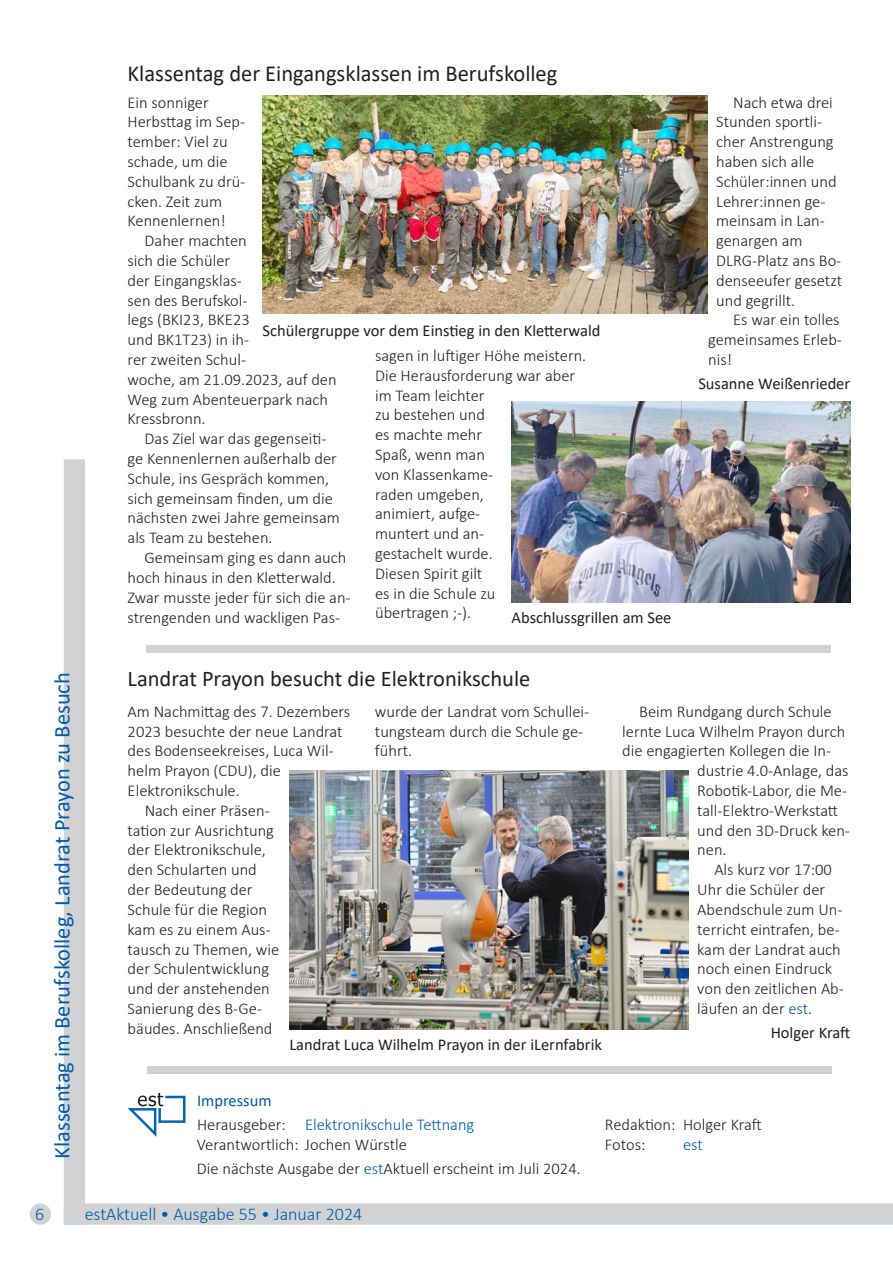
<style>
.page{position:relative;width:893px;height:1263px;background:#fff}
.page>*{position:absolute;margin:0;border:0;box-sizing:border-box;transform-origin:0 0}
.t1{font:22.95px "Calibri";color:#231f20}
.t2{font:22.5px "Calibri";color:#015aaa}
.t3{font:22.5px "Calibri";color:#231f20}
.t4{font:300 18px "Calibri";color:#015aaa}
.t5{font:300 16.5px/19.8px "Calibri";color:#231f20}
.t6{font:16.5px "Calibri";color:#231f20}
.t7{font:300 16.5px/24px "Calibri";color:#015aaa}
.s1{color:#015aaa}
.s2{font-weight:400}
.s3{color:#231f20}
</style>
<div class="page">
<div style="left:64px;top:459px;width:21px;height:766px;background:#d1d2d4"></div>
<svg style="left:64px;top:1203px;width:829px;height:22px;background:#d2d3d5"></svg>
<div style="left:31px;top:1204px;width:19px;height:20px;background:#d1d2d4;border-radius:50%"></div>
<div style="left:30px;top:1203px;width:21px;height:22px;border:2px solid #d1d2d4;border-radius:50%"></div>
<div style="left:147px;top:1066px;width:684px;height:8px;background:#d1d2d4"></div>
<svg style="left:128px;top:1093px;width:57px;height:44px"></svg>
<div style="left:147px;top:645px;width:684px;height:8px;background:#d1d2d4"></div>
<img style="left:262px;top:95px;width:446px;height:219px">
<img style="left:512px;top:402px;width:338px;height:200px">
<img style="left:289px;top:771px;width:400px;height:258px">
<h1 class="t1" style="left:128px;top:57px;width:431px">Klassentag der Eingangsklassen im Berufskolleg</h1>
<p class="t5" style="left:128px;top:92px;width:119px">Ein sonniger<br>Herbsttag im Sep&shy;tember: Viel zu schade, um die<br>Schulbank zu drü&shy;cken. Zeit zum<br>Kennenlernen!</p>
<p class="t5" style="left:128px;top:231px;width:211px;text-indent:17px">Daher machten<br>sich die Schüler<br>der Eingangsklas-<br>sen des Berufskol-<br>legs (BKI23, BKE23<br>und BK1T23) in ih-<br>rer zweiten Schul-<br>woche, am 21.09.2023, auf den<br>Weg zum Abenteuerpark nach<br>Kressbronn.</p>
<p class="t5" style="left:128px;top:429px;width:214px;text-indent:17px">Das Ziel war das gegenseiti&shy;ge Kennenlernen außerhalb der<br>Schule, ins Gespräch kommen, sich gemeinsam finden, um die nächsten zwei Jahre gemeinsam als Team zu bestehen.</p>
<p class="t5" style="left:128px;top:547px;width:224px;text-indent:17px">Gemeinsam ging es dann auch hoch hinaus in den Kletterwald.<br>Zwar musste jeder für sich die an&shy;strengenden und wackligen Pas-</p>
<p class="t6" style="left:262px;top:319px;width:340px">Schülergruppe vor dem Einstieg in den Kletterwald</p>
<p class="t5" style="left:375px;top:345px;width:213px">sagen in luftiger Höhe meistern.<br>Die Herausforderung war aber im Team leichter<br>zu bestehen und<br>es machte mehr<br>Spaß, wenn man<br>von Klassenkame-<br>raden umgeben,<br>animiert, aufge-<br>muntert und an-<br>gestachelt wurde.<br>Diesen Spirit gilt<br>es in die Schule zu<br>übertragen ;-).</p>
<p class="t6" style="left:512px;top:606px;width:161px">Abschlussgrillen am See</p>
<p class="t5" style="left:716px;top:92px;width:128px;text-indent:17px">Nach etwa drei<br>Stunden sportli&shy;cher Anstrengung haben sich alle<br>Schüler:innen und<br>Lehrer:innen ge&shy;meinsam in Lan&shy;genargen am<br>DLRG-Platz ans Bo&shy;denseeufer gesetzt und gegrillt.</p>
<p class="t5" style="left:708px;top:310px;width:135px;text-indent:25px">Es war ein tolles gemeinsames Erleb&shy;nis!</p>
<p class="t6" style="left:698px;top:372px;width:153px">Susanne Weißenrieder</p>
<h2 class="t2" style="left:46px;top:1159px;width:488px;rotate:-90deg">Klassentag im Berufskolleg, Landrat Prayon zu Besuch</h2>
<p class="t4" style="left:35px;top:1202px;width:11px">6</p>
<h2 class="t3" style="left:128px;top:663px;width:404px">Landrat Prayon besucht die Elektronikschule</h2>
<p class="t5" style="left:128px;top:701px;width:224px">Am Nachmittag des 7. Dezembers</p>
<p class="t5" style="left:128px;top:721px;width:216px">2023 besuchte der neue Landrat</p>
<p class="t5" style="left:128px;top:741px;width:208px">des Bodenseekreises, Luca Wil-</p>
<p class="t5" style="left:128px;top:761px;width:155px">helm Prayon (CDU), die</p>
<p class="t5" style="left:128px;top:780px;width:114px">Elektronikschule.</p>
<p class="t5" style="left:145px;top:800px;width:127px">Nach einer Präsen-</p>
<p class="t5" style="left:128px;top:820px;width:148px">tation zur Ausrichtung</p>
<p class="t5" style="left:128px;top:840px;width:140px">der Elektronikschule,</p>
<p class="t5" style="left:128px;top:860px;width:131px">den Schularten und</p>
<p class="t5" style="left:128px;top:879px;width:126px">der Bedeutung der</p>
<p class="t5" style="left:128px;top:899px;width:141px">Schule für die Region</p>
<p class="t5" style="left:128px;top:919px;width:145px">kam es zu einem Aus-</p>
<p class="t5" style="left:128px;top:939px;width:153px">tausch zu Themen, wie</p>
<p class="t5" style="left:128px;top:959px;width:143px">der Schulentwicklung</p>
<p class="t5" style="left:128px;top:978px;width:144px">und der anstehenden</p>
<p class="t5" style="left:128px;top:998px;width:136px">Sanierung des B-Ge-</p>
<p class="t5" style="left:128px;top:1018px;width:146px">bäudes. Anschließend</p>
<p class="t5" style="left:375px;top:701px;width:216px">wurde der Landrat vom Schullei&shy;tungsteam durch die Schule ge&shy;führt.</p>
<p class="t5" style="left:639px;top:701px;width:194px">Beim Rundgang durch Schule</p>
<p class="t5" style="left:622px;top:721px;width:225px">lernte Luca Wilhelm Prayon durch</p>
<p class="t5" style="left:622px;top:741px;width:210px">die engagierten Kollegen die In-</p>
<p class="t5" style="left:697px;top:761px;width:153px">dustrie 4.0-Anlage, das</p>
<p class="t5" style="left:697px;top:780px;width:151px">Robotik-Labor, die Me-</p>
<p class="t5" style="left:697px;top:800px;width:142px">tall-Elektro-Werkstatt</p>
<p class="t5" style="left:697px;top:820px;width:154px">und den 3D-Druck ken-</p>
<p class="t5" style="left:697px;top:840px;width:31px">nen.</p>
<p class="t5" style="left:714px;top:860px;width:119px">Als kurz vor 17:00</p>
<p class="t5" style="left:697px;top:879px;width:129px">Uhr die Schüler der</p>
<p class="t5" style="left:697px;top:899px;width:147px">Abendschule zum Un-</p>
<p class="t5" style="left:697px;top:919px;width:144px">terricht eintrafen, be-</p>
<p class="t5" style="left:697px;top:939px;width:145px">kam der Landrat auch</p>
<p class="t5" style="left:697px;top:959px;width:136px">noch einen Eindruck</p>
<p class="t5" style="left:697px;top:978px;width:148px">von den zeitlichen Ab-</p>
<p class="t5" style="left:697px;top:998px;width:116px">läufen an der <span class="s1">est</span>.</p>
<p class="t6" style="left:771px;top:1021px;width:81px">Holger Kraft</p>
<p class="t6" style="left:289px;top:1033px;width:314px">Landrat Luca Wilhelm Prayon in der iLernfabrik</p>
<p class="t7" style="left:197px;top:1089px;width:279px"><span class="s2">Impressum<br></span><span class="s3">Herausgeber:</span> Elektronikschule Tettnang</p>
<p class="t5" style="left:605px;top:1115px;width:158px">Redaktion: Holger Kraft</p>
<p class="t5" style="left:197px;top:1135px;width:211px">Verantwortlich: Jochen Würstle</p>
<p class="t5" style="left:605px;top:1135px;width:42px">Fotos:</p>
<p class="t7" style="left:683px;top:1132px;width:21px">est</p>
<p class="t5" style="left:197px;top:1159px;width:385px">Die nächste Ausgabe der <span class="s1">est</span>Aktuell erscheint im Juli 2024.</p>
<p class="t4" style="left:85px;top:1203px;width:279px">estAktuell • Ausgabe 55 • Januar 2024</p>
</div>
